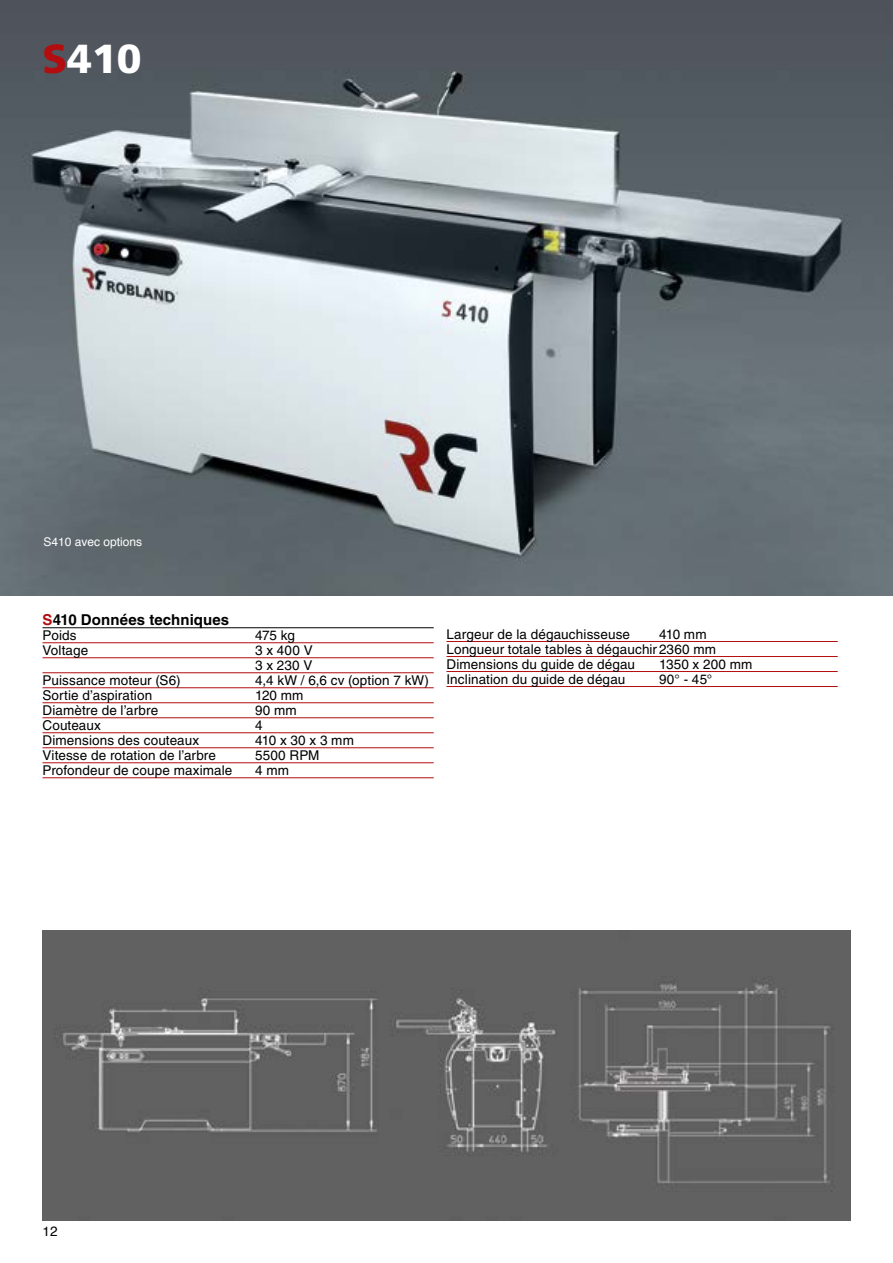
<style>
.page{position:relative;width:893px;height:1263px;background:#fff}
.page>*{position:absolute;margin:0;border:0;box-sizing:border-box;transform-origin:0 0}
.t1{font:900 40.5px "Frutiger LT Std";color:#fff}
.t2{font:700 15px "Helvetica LT Std";letter-spacing:.005em;color:#000}
.t3{font:13.5px/15px "Helvetica LT Std";letter-spacing:.01em;color:#000}
.t4{font:13.5px "Helvetica";color:#000}
.t5{font:12px "Helvetica";color:#fff}
.s1{color:#b20e10}
</style>
<div class="page">
<img style="left:0;top:0;width:893px;height:595px">
<img style="left:43px;top:930px;width:807px;height:290px">
<hr style="left:43px;top:627px;width:391px;height:1px;background:#000">
<hr style="left:43px;top:642px;width:391px;height:1px;background:#b20e10">
<hr style="left:43px;top:657px;width:391px;height:1px;background:#b20e10">
<hr style="left:43px;top:672px;width:391px;height:1px;background:#b20e10">
<hr style="left:43px;top:687px;width:391px;height:1px;background:#b20e10">
<hr style="left:43px;top:702px;width:391px;height:1px;background:#b20e10">
<hr style="left:43px;top:717px;width:391px;height:1px;background:#b20e10">
<hr style="left:43px;top:732px;width:391px;height:1px;background:#b20e10">
<hr style="left:43px;top:747px;width:391px;height:1px;background:#b20e10">
<hr style="left:43px;top:762px;width:391px;height:1px;background:#b20e10">
<hr style="left:43px;top:777px;width:391px;height:1px;background:#b20e10">
<hr style="left:446px;top:641px;width:392px;height:1px;background:#b20e10">
<hr style="left:446px;top:656px;width:392px;height:1px;background:#b20e10">
<hr style="left:446px;top:671px;width:392px;height:1px;background:#b20e10">
<hr style="left:446px;top:686px;width:392px;height:1px;background:#b20e10">
<h1 class="t1" style="left:43px;top:34px;width:101px"><span class="s1">S</span>410</h1>
<p class="t5" style="left:44px;top:532px;width:100px">S410 avec options</p>
<p class="t2" style="left:43px;top:611px;width:188px"><span class="s1">S</span>410 Données techniques</p>
<p class="t3" style="left:43px;top:628px;width:36px">Poids</p>
<p class="t3" style="left:255px;top:628px;width:41px">475 kg</p>
<p class="t3" style="left:43px;top:643px;width:47px">Voltage</p>
<p class="t3" style="left:255px;top:643px;width:59px">3 x 400 V<br>3 x 230 V</p>
<p class="t3" style="left:43px;top:673px;width:140px">Puissance moteur (S6)</p>
<p class="t3" style="left:255px;top:673px;width:175px">4,4 kW / 6,6 cv (option 7 kW)</p>
<p class="t3" style="left:43px;top:688px;width:111px">Sortie d’aspiration</p>
<p class="t3" style="left:255px;top:688px;width:50px">120 mm</p>
<p class="t3" style="left:43px;top:703px;width:117px">Diamètre de l’arbre</p>
<p class="t3" style="left:255px;top:703px;width:43px">90 mm</p>
<p class="t3" style="left:43px;top:718px;width:60px">Couteaux</p>
<p class="t3" style="left:255px;top:718px;width:9px">4</p>
<p class="t3" style="left:43px;top:733px;width:158px">Dimensions des couteaux</p>
<p class="t3" style="left:255px;top:733px;width:100px">410 x 30 x 3 mm</p>
<p class="t3" style="left:43px;top:748px;width:175px">Vitesse de rotation de l’arbre</p>
<p class="t3" style="left:255px;top:748px;width:66px">5500 RPM</p>
<p class="t3" style="left:43px;top:763px;width:191px">Profondeur de coupe maximale</p>
<p class="t3" style="left:255px;top:763px;width:35px">4 mm</p>
<p class="t3" style="left:446px;top:627px;width:185px">Largeur de la dégauchisseuse</p>
<p class="t3" style="left:446px;top:627px;width:271px;text-indent:213px">410 mm<br>Longueur totale tables à dégauchir 2360 mm<br>Dimensions du guide de dégau</p>
<p class="t3" style="left:659px;top:657px;width:95px">1350 x 200 mm</p>
<p class="t3" style="left:446px;top:672px;width:180px">Inclination du guide de dégau</p>
<p class="t3" style="left:659px;top:672px;width:55px">90° - 45°</p>
<p class="t4" style="left:43px;top:1221px;width:17px">12</p>
</div>
